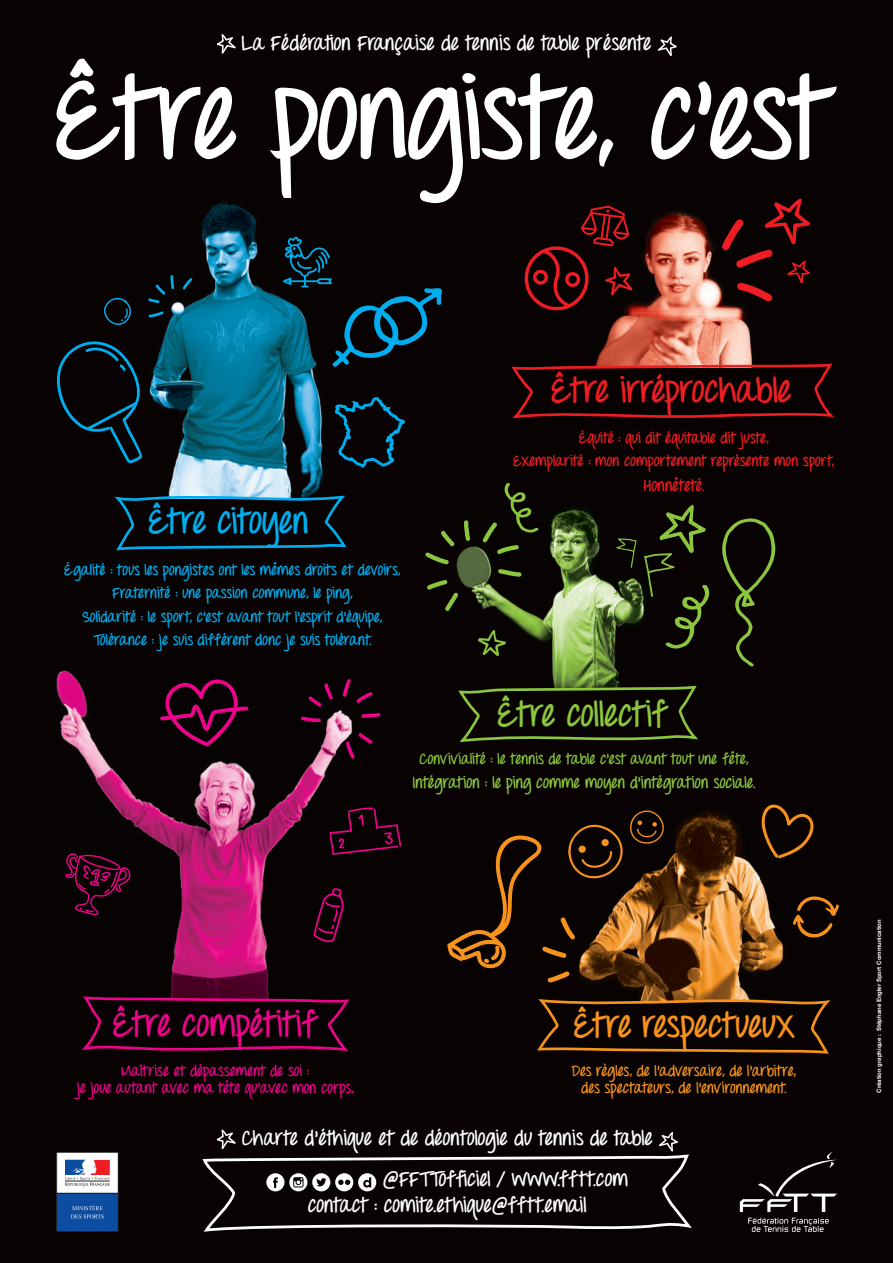
<style>
.page{position:relative;width:893px;height:1263px;background:#080302}
.page>*{position:absolute;margin:0;border:0;box-sizing:border-box;transform-origin:0 0}
.t1{font:700 34.35px "Throw My Hands Upinthe Air";letter-spacing:-.01em;color:#ee1d23}
.t2{font:700 34.35px "Throw My Hands Upinthe Air";letter-spacing:-.015em;color:#f7931d}
.t3{font:700 34.35px "Throw My Hands Upinthe Air";letter-spacing:-.005em;color:#ed028c}
.t4{font:700 34.35px "Throw My Hands Upinthe Air";letter-spacing:-.005em;color:#8bc63e}
.t5{font:700 34.35px "Throw My Hands Upinthe Air";letter-spacing:-.01em;color:#00aeef}
.t6{font:700 20.4px/26.5px "Throw My Hands Upinthe Air";letter-spacing:-.005em;color:#fff}
.t7{font:700 20.25px "Throw My Hands Upinthe Air";color:#fff}
.t8{font:700 15.9px "Throw My Hands Upinthe Air";letter-spacing:.005em;color:#8bc63e}
.t9{font:700 15.9px "Throw My Hands Upinthe Air";color:#ee1d23}
.t10{font:700 14.85px/23.2px "Throw My Hands Upinthe Air";color:#00aeef;text-align:center}
.t11{font:700 14.85px/23.2px "Throw My Hands Upinthe Air";letter-spacing:.005em;color:#ee1d23;text-align:center}
.t12{font:700 14.85px/17.2px "Throw My Hands Upinthe Air";color:#f7931d;text-align:center}
.t13{font:700 14.85px/17.2px "Throw My Hands Upinthe Air";color:#ed028c;text-align:center}
.t14{font:700 14.85px "Throw My Hands Upinthe Air";letter-spacing:.005em;color:#8bc63e}
.t15{font:700 6px "Helvetica Neue LT";color:#fff}
</style>
<div class="page">
<svg style="left:217px;top:34px;width:19px;height:20px"></svg>
<svg style="left:658px;top:36px;width:19px;height:20px"></svg>
<svg style="left:56px;top:59px;width:781px;height:144px"></svg>
<svg style="left:740px;top:1152px;width:97px;height:80px"></svg>
<div style="left:57px;top:1152px;width:61px;height:41px;background:#fff"></div>
<div style="left:56px;top:1152px;width:63px;height:41px;border:1px solid #231f20"></div>
<svg style="left:65px;top:1160px;width:45px;height:26px"></svg>
<div style="left:57px;top:1193px;width:61px;height:38px;background:#0d4da1"></div>
<div style="left:56px;top:1193px;width:63px;height:39px;border:1px solid #231f20"></div>
<svg style="left:71px;top:1205px;width:33px;height:13px"></svg>
<svg style="left:202px;top:1129px;width:490px;height:103px"></svg>
<img style="left:57px;top:670px;width:296px;height:325px">
<svg style="left:81px;top:995px;width:269px;height:56px"></svg>
<svg style="left:313px;top:888px;width:31px;height:54px"></svg>
<svg style="left:65px;top:853px;width:65px;height:62px"></svg>
<svg style="left:160px;top:677px;width:88px;height:69px"></svg>
<svg style="left:329px;top:807px;width:72px;height:48px"></svg>
<svg style="left:361px;top:713px;width:20px;height:5px"></svg>
<svg style="left:301px;top:716px;width:20px;height:6px"></svg>
<svg style="left:308px;top:683px;width:25px;height:24px"></svg>
<svg style="left:343px;top:679px;width:30px;height:24px"></svg>
<svg style="left:346px;top:733px;width:27px;height:26px"></svg>
<img style="left:451px;top:508px;width:193px;height:176px">
<svg style="left:458px;top:684px;width:241px;height:58px"></svg>
<svg style="left:498px;top:569px;width:23px;height:8px"></svg>
<svg style="left:425px;top:552px;width:24px;height:12px"></svg>
<svg style="left:441px;top:530px;width:14px;height:16px"></svg>
<svg style="left:464px;top:520px;width:6px;height:21px"></svg>
<svg style="left:482px;top:483px;width:57px;height:71px"></svg>
<svg style="left:427px;top:580px;width:31px;height:31px"></svg>
<svg style="left:616px;top:538px;width:21px;height:30px"></svg>
<svg style="left:722px;top:518px;width:54px;height:149px"></svg>
<svg style="left:478px;top:630px;width:28px;height:26px"></svg>
<svg style="left:644px;top:505px;width:66px;height:144px"></svg>
<img style="left:147px;top:199px;width:180px;height:295px">
<svg style="left:114px;top:494px;width:233px;height:57px"></svg>
<svg style="left:57px;top:341px;width:85px;height:123px"></svg>
<svg style="left:104px;top:297px;width:27px;height:28px"></svg>
<svg style="left:171px;top:275px;width:3px;height:14px"></svg>
<svg style="left:149px;top:311px;width:15px;height:6px"></svg>
<svg style="left:148px;top:284px;width:17px;height:19px"></svg>
<svg style="left:183px;top:278px;width:9px;height:12px"></svg>
<svg style="left:335px;top:397px;width:70px;height:71px"></svg>
<svg style="left:283px;top:237px;width:159px;height:130px"></svg>
<img style="left:620px;top:812px;width:164px;height:185px">
<svg style="left:537px;top:997px;width:294px;height:57px"></svg>
<svg style="left:760px;top:804px;width:54px;height:55px"></svg>
<svg style="left:447px;top:824px;width:177px;height:159px"></svg>
<svg style="left:793px;top:896px;width:46px;height:41px"></svg>
<svg style="left:630px;top:810px;width:34px;height:34px"></svg>
<img style="left:596px;top:205px;width:157px;height:157px">
<svg style="left:511px;top:362px;width:323px;height:57px"></svg>
<svg style="left:524px;top:206px;width:108px;height:109px"></svg>
<svg style="left:722px;top:198px;width:88px;height:104px"></svg>
<h3 class="t7" style="left:242px;top:30px;width:411px">La Fédération Française de tennis de table présente</h3>
<h1 class="t5" style="left:148px;top:499px;width:162px">Être citoyen</h1>
<p class="t10" style="left:64px;top:559px;width:338px">Égalité : tous les pongistes ont les mêmes droits et devoirs, Fraternité : une passion commune, le ping,<br>Solidarité : le sport, c’est avant tout l’esprit d’équipe, Tolérance : je suis différent donc je suis tolérant.</p>
<h1 class="t1" style="left:551px;top:369px;width:243px">Être irréprochable</h1>
<p class="t11" style="left:513px;top:427px;width:323px">Équité : qui dit équitable dit juste,<br>Exemplarité : mon comportement représente mon sport,</p>
<p class="t9" style="left:643px;top:475px;width:63px">Honnêteté.</p>
<h1 class="t4" style="left:497px;top:692px;width:173px">Être collectif</h1>
<p class="t14" style="left:420px;top:749px;width:330px">Convivialité : le tennis de table c’est avant tout une fête,</p>
<p class="t8" style="left:413px;top:773px;width:344px">Intégration : le ping comme moyen d’intégration sociale.</p>
<h1 class="t3" style="left:113px;top:1002px;width:208px">Être compétitif</h1>
<p class="t13" style="left:77px;top:1063px;width:279px">Maîtrise et dépassement de soi :<br>je joue autant avec ma tête qu’avec mon corps,</p>
<h1 class="t2" style="left:573px;top:1003px;width:223px">Être respectueux</h1>
<p class="t12" style="left:572px;top:1063px;width:226px">Des règles, de l’adversaire, de l’arbitre, des spectateurs, de l’environnement.</p>
<h3 class="t7" style="left:242px;top:1125px;width:412px">Charte d’éthique et de déontologie du tennis de table</h3>
<h2 class="t6" style="left:308px;top:1167px;width:321px;text-indent:75px">@FFTTofficiel / www.fftt.com contact : comite.ethique@fftt.email</h2>
<p class="t15" style="left:875px;top:1093px;width:175px;rotate:-90deg">Création graphique : Stéphane Engler Sport Communication</p>
</div>
